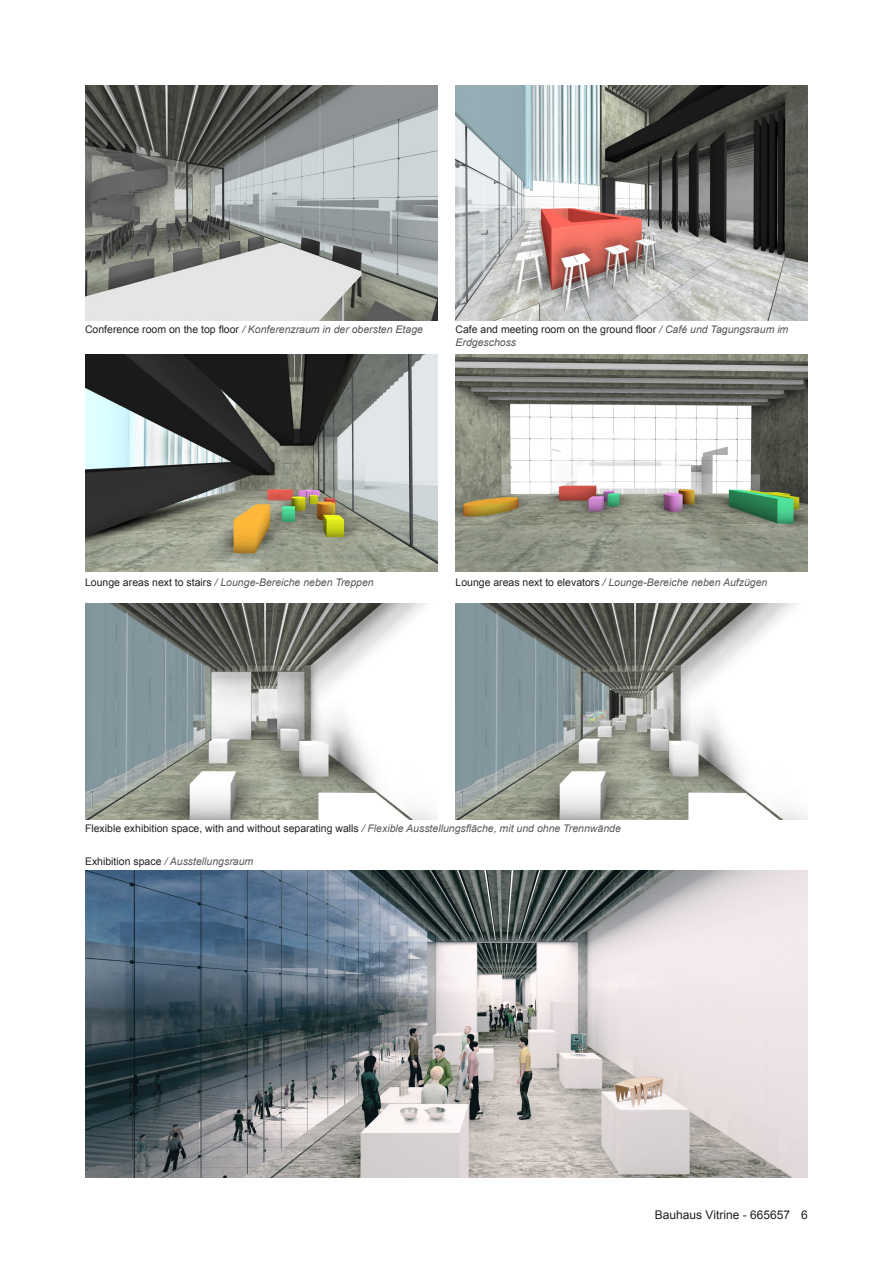
<style>
.page{position:relative;width:893px;height:1263px;background:#fff}
.page>*{position:absolute;margin:0;border:0;box-sizing:border-box;transform-origin:0 0}
.t1{font:12px "Arial";color:#231f20}
.text{font:italic 10.5px "Arial";color:#57585a}
.text-2{font:10.5px/12.6px "Arial";color:#231f20}
.s1{font-style:normal;color:#231f20}
.s2{font-style:italic;color:#57585a}
</style>
<div class="page">
<img style="left:85px;top:85px;width:352px;height:235px">
<img style="left:455px;top:85px;width:353px;height:235px">
<img style="left:85px;top:354px;width:352px;height:218px">
<img style="left:455px;top:354px;width:353px;height:218px">
<img style="left:85px;top:604px;width:352px;height:215px">
<img style="left:455px;top:604px;width:353px;height:215px">
<img style="left:85px;top:871px;width:723px;height:307px">
<p class="text" style="left:85px;top:323px;width:339px"><span class="s1">Conference room on the top floor</span> / Konferenzraum in der obersten Etage</p>
<p class="text-2" style="left:455px;top:323px;width:334px">Cafe and meeting room on the ground floor <span class="s2">/ Café und Tagungsraum im<br>Erdgeschoss</span></p>
<p class="text" style="left:85px;top:575px;width:290px"><span class="s1">Lounge areas next to stairs</span> / Lounge-Bereiche neben Treppen</p>
<p class="text" style="left:455px;top:575px;width:313px"><span class="s1">Lounge areas next to elevators</span> / Lounge-Bereiche neben Aufzügen</p>
<p class="text-2" style="left:85px;top:822px;width:537px">Flexible exhibition space, with and without separating walls <span class="s2">/ Flexible Ausstellungsfläche, mit und ohne Trennwände</span></p>
<p class="text" style="left:85px;top:855px;width:170px"><span class="s1">Exhibition space</span> / Ausstellungsraum</p>
<p class="t1" style="left:655px;top:1206px;width:155px">Bauhaus Vitrine - 665657 6</p>
</div>
